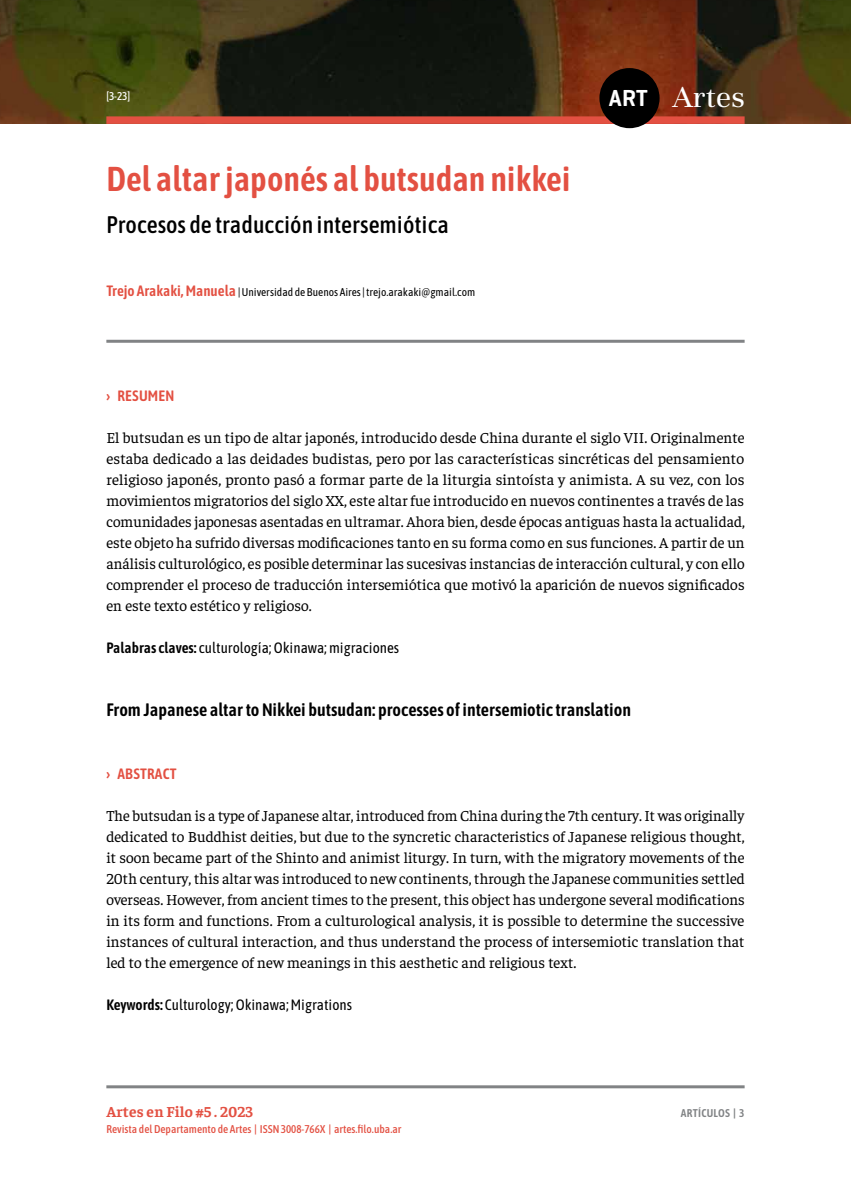
<style>
.page{position:relative;width:851px;height:1191px;background:#fff}
.page>*{position:absolute;margin:0;border:0;box-sizing:border-box;transform-origin:0 0}
.t1{font:600 34.5px "Asap Condensed";color:#e35042}
.t2{font:33.3px "Unna";color:#fff}
.t3{font:500 24px "Asap Condensed";color:#000}
.t4{font:600 18px "Asap Condensed";color:#000}
.t5{font:15.3px/21px "Faustina";letter-spacing:.005em;color:#000;text-align:justify}
.t6{font:700 15.3px "Faustina";letter-spacing:.01em;color:#e35042}
.t7{font:15px "Asap Condensed";color:#000}
.t8{font:600 15px "Asap Condensed";letter-spacing:.01em;color:#e35042}
.t9{font:11.25px "Asap Condensed";color:#000}
.t10{font:500 11.25px "Asap Condensed";color:#e35042}
.t11{font:600 11.25px "Asap Condensed";letter-spacing:.02em;color:#818385}
.t12{font:500 11.25px "Asap Condensed";color:#fff}
.s1{font-weight:600;font-size:15px;color:#e35042}
.s2{font-family:"Geogrotesque";font-weight:600;font-size:23.55px}
.s3{font-weight:700}
.s4{font-weight:600}
</style>
<div class="page">
<hr style="left:106px;top:1085px;width:638px;height:3px;background:#818385">
<img style="left:0;top:0;width:850px;height:124px">
<div style="left:106px;top:116px;width:638px;height:8px;background:#e35042"></div>
<div style="left:599px;top:68px;width:60px;height:60px;background:#000;border-radius:50%"></div>
<hr style="left:106px;top:340px;width:638px;height:3px;background:#818385">
<p class="t12" style="left:106px;top:88px;width:25px">[3-23]</p>
<h1 class="t1" style="left:106px;top:154px;width:466px">Del altar japonés al butsudan nikkei</h1>
<h3 class="t3" style="left:106px;top:207px;width:344px">Procesos de traducción intersemiótica</h3>
<p class="t9" style="left:106px;top:284px;width:370px"><span class="s1">Trejo Arakaki, Manuela</span> | Universidad de Buenos Aires | trejo.arakaki@gmail.com</p>
<h2 class="t2" style="left:609px;top:73px;width:137px"><span class="s2">ART</span> Artes</h2>
<p class="t8" style="left:106px;top:385px;width:69px"><span class="s3">›</span> RESUMEN</p>
<p class="t5" style="left:106px;top:426px;width:639px">El butsudan es un tipo de altar japonés, introducido desde China durante el siglo VII. Originalmente estaba dedicado a las deidades budistas, pero por las características sincréticas del pensamiento religioso japonés, pronto pasó a formar parte de la liturgia sintoísta y animista. A su vez, con los movimientos migratorios del siglo XX, este altar fue introducido en nuevos continentes a través de las comunidades japonesas asentadas en ultramar. Ahora bien, desde épocas antiguas hasta la actualidad, este objeto ha sufrido diversas modificaciones tanto en su forma como en sus funciones. A partir de un análisis culturológico, es posible determinar las sucesivas instancias de interacción cultural, y con ello comprender el proceso de traducción intersemiótica que motivó la aparición de nuevos significados en este texto estético y religioso.</p>
<p class="t7" style="left:106px;top:637px;width:294px"><span class="s4">Palabras claves:</span> culturología; Okinawa; migraciones</p>
<p class="t4" style="left:106px;top:697px;width:526px">From Japanese altar to Nikkei butsudan: processes of intersemiotic translation</p>
<p class="t8" style="left:106px;top:763px;width:72px"><span class="s3">›</span> ABSTRACT</p>
<p class="t5" style="left:106px;top:804px;width:639px">The butsudan is a type of Japanese altar, introduced from China during the 7th century. It was originally dedicated to Buddhist deities, but due to the syncretic characteristics of Japanese religious thought, it soon became part of the Shinto and animist liturgy. In turn, with the migratory movements of the 20th century, this altar was introduced to new continents, through the Japanese communities settled overseas. However, from ancient times to the present, this object has undergone several modifications in its form and functions. From a culturological analysis, it is possible to determine the successive instances of cultural interaction, and thus understand the process of intersemiotic translation that led to the emergence of new meanings in this aesthetic and religious text.</p>
<p class="t7" style="left:106px;top:994px;width:247px"><span class="s4">Keywords:</span> Culturology; Okinawa; Migrations</p>
<p class="t6" style="left:106px;top:1100px;width:148px">Artes en Filo #5 . 2023</p>
<p class="t11" style="left:680px;top:1105px;width:65px">ARTÍCULOS | 3</p>
<p class="t10" style="left:106px;top:1121px;width:297px">Revista del Departamento de Artes | ISSN 3008-766X | artes.filo.uba.ar</p>
</div>
